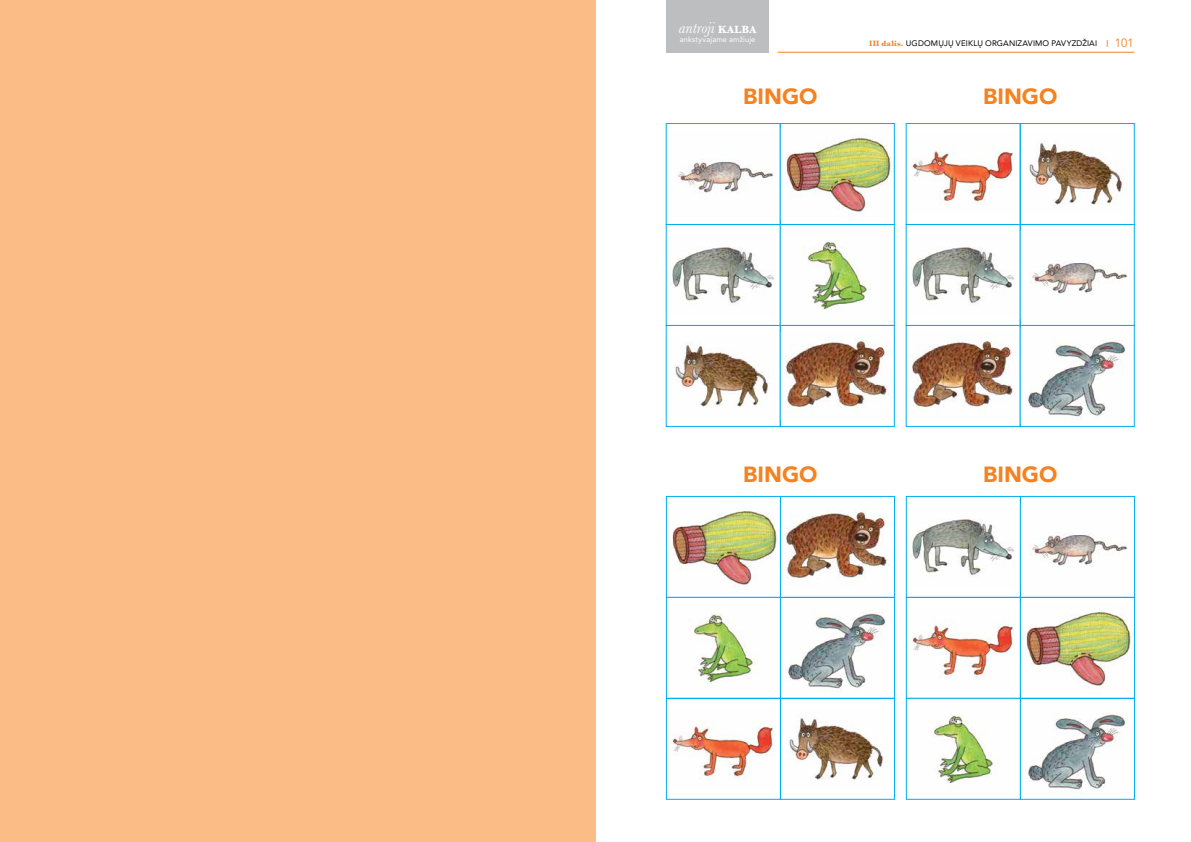
<style>
.page{position:relative;width:1191px;height:842px;background:#fff}
.page>*{position:absolute;margin:0;border:0;box-sizing:border-box;transform-origin:0 0}
.t1{font:900 22px "Avenir";color:#f58220}
.t2{font:italic 16.2px "Baskerville";letter-spacing:.005em;color:#fff}
.t3{font:8px "Avenir";letter-spacing:.02em;color:#000}
.t4{font:7.6px "Avenir";letter-spacing:.02em;color:#fff}
.s1{font-weight:700;font-style:normal;font-size:10.8px}
.s2{font-family:"Baskerville";font-weight:700;color:#f58220}
.s3{font-size:10px;color:#f58220}
.s4{font-family:"Avenir Next";font-size:12px;color:#f58220}
</style>
<div class="page">
<div style="left:666px;top:0;width:103px;height:53px;background:#bcbec0"></div>
<hr style="left:777px;top:52px;width:357px;height:1px;background:#f58220">
<img style="left:671px;top:509px;width:108px;height:78px">
<div style="left:666px;top:496px;width:115px;height:102px;border:1px solid #00aeef"></div>
<img style="left:688px;top:613px;width:70px;height:75px">
<div style="left:666px;top:597px;width:115px;height:102px;border:1px solid #00aeef"></div>
<img style="left:671px;top:725px;width:104px;height:55px">
<div style="left:666px;top:698px;width:115px;height:102px;border:1px solid #00aeef"></div>
<img style="left:785px;top:504px;width:106px;height:75px">
<div style="left:780px;top:496px;width:115px;height:102px;border:1px solid #00aeef"></div>
<img style="left:788px;top:612px;width:98px;height:77px">
<div style="left:780px;top:597px;width:115px;height:102px;border:1px solid #00aeef"></div>
<img style="left:789px;top:718px;width:95px;height:62px">
<div style="left:780px;top:698px;width:115px;height:102px;border:1px solid #00aeef"></div>
<img style="left:911px;top:519px;width:104px;height:58px">
<div style="left:906px;top:496px;width:115px;height:102px;border:1px solid #00aeef"></div>
<img style="left:910px;top:624px;width:105px;height:55px">
<div style="left:906px;top:597px;width:115px;height:102px;border:1px solid #00aeef"></div>
<img style="left:928px;top:714px;width:70px;height:75px">
<div style="left:906px;top:698px;width:115px;height:102px;border:1px solid #00aeef"></div>
<img style="left:1031px;top:533px;width:97px;height:33px">
<div style="left:1020px;top:496px;width:115px;height:102px;border:1px solid #00aeef"></div>
<img style="left:1025px;top:610px;width:108px;height:78px">
<div style="left:1020px;top:597px;width:115px;height:102px;border:1px solid #00aeef"></div>
<img style="left:1028px;top:713px;width:98px;height:77px">
<div style="left:1020px;top:698px;width:115px;height:102px;border:1px solid #00aeef"></div>
<img style="left:677px;top:160px;width:97px;height:33px">
<div style="left:665px;top:123px;width:115px;height:102px;border:1px solid #00aeef"></div>
<img style="left:671px;top:247px;width:104px;height:58px">
<div style="left:665px;top:224px;width:115px;height:102px;border:1px solid #00aeef"></div>
<img style="left:675px;top:345px;width:94px;height:62px">
<div style="left:665px;top:325px;width:115px;height:102px;border:1px solid #00aeef"></div>
<img style="left:785px;top:136px;width:107px;height:78px">
<div style="left:779px;top:123px;width:115px;height:102px;border:1px solid #00aeef"></div>
<img style="left:802px;top:240px;width:70px;height:75px">
<div style="left:779px;top:224px;width:115px;height:102px;border:1px solid #00aeef"></div>
<img style="left:785px;top:333px;width:106px;height:75px">
<div style="left:779px;top:325px;width:115px;height:102px;border:1px solid #00aeef"></div>
<img style="left:910px;top:150px;width:105px;height:55px">
<div style="left:905px;top:123px;width:115px;height:102px;border:1px solid #00aeef"></div>
<img style="left:911px;top:247px;width:104px;height:58px">
<div style="left:905px;top:224px;width:115px;height:102px;border:1px solid #00aeef"></div>
<img style="left:911px;top:333px;width:106px;height:75px">
<div style="left:905px;top:325px;width:115px;height:102px;border:1px solid #00aeef"></div>
<img style="left:1029px;top:143px;width:94px;height:62px">
<div style="left:1019px;top:123px;width:115px;height:102px;border:1px solid #00aeef"></div>
<img style="left:1031px;top:261px;width:97px;height:33px">
<div style="left:1019px;top:224px;width:115px;height:102px;border:1px solid #00aeef"></div>
<img style="left:1028px;top:340px;width:98px;height:77px">
<div style="left:1019px;top:325px;width:115px;height:102px;border:1px solid #00aeef"></div>
<div style="left:0;top:0;width:595px;height:842px;background:#fcbc86"></div>
<h2 class="t2" style="left:679px;top:17px;width:79px">antroji <span class="s1">KALBA</span></h2>
<p class="t4" style="left:680px;top:33px;width:77px">ankstyvajame amžiuje</p>
<h1 class="t1" style="left:743px;top:78px;width:76px">BINGO</h1>
<p class="t3" style="left:869px;top:37px;width:267px"><span class="s2">III dalis.</span> UGDOMŲJŲ VEIKLŲ ORGANIZAVIMO PAVYZDŽIAI <span class="s3">I</span> <span class="s4">101</span></p>
<h1 class="t1" style="left:983px;top:78px;width:76px">BINGO</h1>
<h1 class="t1" style="left:743px;top:456px;width:76px">BINGO</h1>
<h1 class="t1" style="left:983px;top:456px;width:76px">BINGO</h1>
</div>
